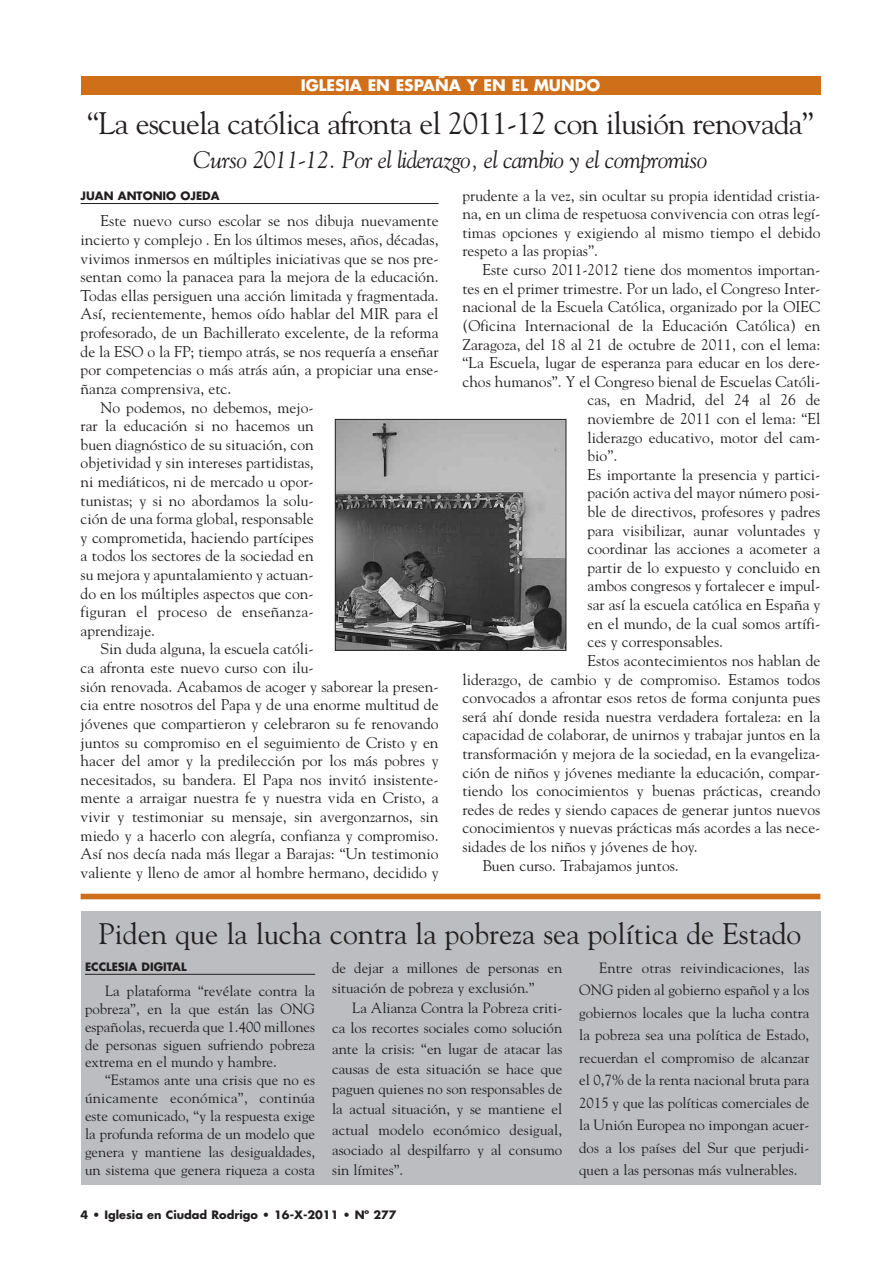
<style>
.page{position:relative;width:893px;height:1263px;background:#fff}
.page>*{position:absolute;margin:0;border:0;box-sizing:border-box;transform-origin:0 0}
.t1{font:31.05px "Goudy";letter-spacing:-.025em;color:#231f20}
.t2{font:29.55px "Goudy";color:#231f20}
.t3{font:italic 24px "Goudy";letter-spacing:-.025em;color:#231f20}
.t4{font:15.45px/18.6px "Goudy";color:#231f20;text-align:justify}
.t5{font:15.45px "Goudy";letter-spacing:.02em;color:#231f20}
.t6{font:700 15.45px "Futura";color:#fff}
.t7{font:14.85px/18px "Goudy";color:#231f20;text-align:justify}
.t8{font:700 11.25px "Futura";color:#231f20}
</style>
<div class="page">
<div style="left:81px;top:911px;width:739px;height:273px;background:#bbbdc0"></div>
<hr style="left:85px;top:974px;width:230px;height:1px;background:#231f20">
<div style="left:81px;top:76px;width:739px;height:19px;background:#d06f19"></div>
<hr style="left:81px;top:203px;width:357px;height:1px;background:#231f20">
<div style="left:81px;top:894px;width:739px;height:5px;background:#d06f19"></div>
<img style="left:337px;top:421px;width:227px;height:228px">
<div style="left:335px;top:419px;width:231px;height:232px;border:1px solid #231f20"></div>
<p class="t6" style="left:301px;top:78px;width:301px">IGLESIA EN ESPAÑA Y EN EL MUNDO</p>
<h1 class="t1" style="left:87px;top:111px;width:728px">“La escuela católica afronta el 2011-12 con ilusión renovada”</h1>
<h3 class="t3" style="left:193px;top:150px;width:515px">Curso 2011-12. Por el liderazgo, el cambio y el compromiso</h3>
<p class="t8" style="left:81px;top:191px;width:140px">JUAN ANTONIO OJEDA</p>
<p class="t4" style="left:101px;top:213px;width:339px">Este nuevo curso escolar se nos dibuja nuevamente</p>
<p class="t4" style="left:81px;top:232px;width:359px">incierto y complejo . En los últimos meses, años, décadas,</p>
<p class="t4" style="left:81px;top:250px;width:359px">vivimos inmersos en múltiples iniciativas que se nos pre-</p>
<p class="t4" style="left:81px;top:269px;width:359px">sentan como la panacea para la mejora de la educación.</p>
<p class="t4" style="left:81px;top:287px;width:359px">Todas ellas persiguen una acción limitada y fragmentada.</p>
<p class="t4" style="left:81px;top:306px;width:359px">Así, recientemente, hemos oído hablar del MIR para el</p>
<p class="t4" style="left:81px;top:325px;width:359px">profesorado, de un Bachillerato excelente, de la reforma</p>
<p class="t4" style="left:81px;top:343px;width:359px">de la ESO o la FP; tiempo atrás, se nos requería a enseñar</p>
<p class="t4" style="left:81px;top:362px;width:359px">por competencias o más atrás aún, a propiciar una ense-</p>
<p class="t4" style="left:81px;top:380px;width:152px">ñanza comprensiva, etc.</p>
<p class="t4" style="left:101px;top:399px;width:215px">No podemos, no debemos, mejo-</p>
<p class="t4" style="left:81px;top:418px;width:235px">rar la educación si no hacemos un</p>
<p class="t4" style="left:81px;top:436px;width:235px">buen diagnóstico de su situación, con</p>
<p class="t4" style="left:81px;top:455px;width:235px">objetividad y sin intereses partidistas,</p>
<p class="t4" style="left:81px;top:474px;width:235px">ni mediáticos, ni de mercado u opor-</p>
<p class="t4" style="left:81px;top:492px;width:235px">tunistas; y si no abordamos la solu-</p>
<p class="t4" style="left:81px;top:511px;width:235px">ción de una forma global, responsable</p>
<p class="t4" style="left:81px;top:529px;width:235px">y comprometida, haciendo partícipes</p>
<p class="t4" style="left:81px;top:548px;width:235px">a todos los sectores de la sociedad en</p>
<p class="t4" style="left:81px;top:567px;width:235px">su mejora y apuntalamiento y actuan-</p>
<p class="t4" style="left:81px;top:585px;width:235px">do en los múltiples aspectos que con-</p>
<p class="t5" style="left:81px;top:606px;width:235px">figuran el proceso de enseñanza-</p>
<p class="t4" style="left:81px;top:622px;width:76px">aprendizaje.</p>
<p class="t4" style="left:101px;top:641px;width:215px">Sin duda alguna, la escuela católi-</p>
<p class="t4" style="left:81px;top:660px;width:235px">ca afronta este nuevo curso con ilu-</p>
<p class="t4" style="left:81px;top:678px;width:359px">sión renovada. Acabamos de acoger y saborear la presen-</p>
<p class="t4" style="left:81px;top:697px;width:359px">cia entre nosotros del Papa y de una enorme multitud de</p>
<p class="t4" style="left:81px;top:715px;width:359px">jóvenes que compartieron y celebraron su fe renovando</p>
<p class="t4" style="left:81px;top:734px;width:359px">juntos su compromiso en el seguimiento de Cristo y en</p>
<p class="t4" style="left:81px;top:753px;width:359px">hacer del amor y la predilección por los más pobres y</p>
<p class="t4" style="left:81px;top:771px;width:359px">necesitados, su bandera. El Papa nos invitó insistente-</p>
<p class="t4" style="left:81px;top:790px;width:359px">mente a arraigar nuestra fe y nuestra vida en Cristo, a</p>
<p class="t4" style="left:81px;top:809px;width:359px">vivir y testimoniar su mensaje, sin avergonzarnos, sin</p>
<p class="t4" style="left:81px;top:827px;width:359px">miedo y a hacerlo con alegría, confianza y compromiso.</p>
<p class="t4" style="left:81px;top:846px;width:359px">Así nos decía nada más llegar a Barajas: “Un testimonio</p>
<p class="t4" style="left:81px;top:864px;width:359px">valiente y lleno de amor al hombre hermano, decidido y</p>
<p class="t4" style="left:462px;top:187px;width:359px">prudente a la vez, sin ocultar su propia identidad cristia&shy;na, en un clima de respetuosa convivencia con otras legí&shy;timas opciones y exigiendo al mismo tiempo el debido respeto a las propias”.</p>
<p class="t4" style="left:482px;top:262px;width:339px">Este curso 2011-2012 tiene dos momentos importan-</p>
<p class="t4" style="left:462px;top:280px;width:359px">tes en el primer trimestre. Por un lado, el Congreso Inter-</p>
<p class="t4" style="left:462px;top:299px;width:359px">nacional de la Escuela Católica, organizado por la OIEC</p>
<p class="t4" style="left:462px;top:317px;width:359px">(Oficina Internacional de la Educación Católica) en</p>
<p class="t4" style="left:462px;top:336px;width:359px">Zaragoza, del 18 al 21 de octubre de 2011, con el lema:</p>
<p class="t4" style="left:462px;top:355px;width:359px">“La Escuela, lugar de esperanza para educar en los dere-</p>
<p class="t4" style="left:462px;top:373px;width:359px">chos humanos”. Y el Congreso bienal de Escuelas Católi-</p>
<p class="t4" style="left:587px;top:392px;width:234px">cas, en Madrid, del 24 al 26 de</p>
<p class="t4" style="left:587px;top:411px;width:234px">noviembre de 2011 con el lema: “El</p>
<p class="t4" style="left:587px;top:429px;width:234px">liderazgo educativo, motor del cam-</p>
<p class="t4" style="left:587px;top:448px;width:31px">bio”.</p>
<p class="t4" style="left:587px;top:466px;width:234px">Es importante la presencia y partici-</p>
<p class="t4" style="left:587px;top:485px;width:234px">pación activa del mayor número posi-</p>
<p class="t4" style="left:587px;top:504px;width:234px">ble de directivos, profesores y padres</p>
<p class="t4" style="left:587px;top:522px;width:234px">para visibilizar, aunar voluntades y</p>
<p class="t4" style="left:587px;top:541px;width:234px">coordinar las acciones a acometer a</p>
<p class="t4" style="left:587px;top:559px;width:234px">partir de lo expuesto y concluido en</p>
<p class="t4" style="left:587px;top:578px;width:234px">ambos congresos y fortalecer e impul-</p>
<p class="t4" style="left:587px;top:597px;width:234px">sar así la escuela católica en España y</p>
<p class="t4" style="left:587px;top:615px;width:234px">en el mundo, de la cual somos artífi-</p>
<p class="t4" style="left:587px;top:634px;width:137px">ces y corresponsables.</p>
<p class="t4" style="left:587px;top:652px;width:234px">Estos acontecimientos nos hablan de</p>
<p class="t4" style="left:462px;top:671px;width:359px">liderazgo, de cambio y de compromiso. Estamos todos</p>
<p class="t4" style="left:462px;top:690px;width:359px">convocados a afrontar esos retos de forma conjunta pues</p>
<p class="t4" style="left:462px;top:708px;width:359px">será ahí donde resida nuestra verdadera fortaleza: en la</p>
<p class="t4" style="left:462px;top:727px;width:359px">capacidad de colaborar, de unirnos y trabajar juntos en la</p>
<p class="t4" style="left:462px;top:746px;width:359px">transformación y mejora de la sociedad, en la evangeliza-</p>
<p class="t4" style="left:462px;top:764px;width:359px">ción de niños y jóvenes mediante la educación, compar-</p>
<p class="t4" style="left:462px;top:783px;width:359px">tiendo los conocimientos y buenas prácticas, creando</p>
<p class="t4" style="left:462px;top:801px;width:359px">redes de redes y siendo capaces de generar juntos nuevos</p>
<p class="t4" style="left:462px;top:820px;width:359px">conocimientos y nuevas prácticas más acordes a las nece-</p>
<p class="t4" style="left:462px;top:839px;width:236px">sidades de los niños y jóvenes de hoy.</p>
<p class="t4" style="left:482px;top:857px;width:198px">Buen curso. Trabajamos juntos.</p>
<h2 class="t2" style="left:98px;top:922px;width:704px">Piden que la lucha contra la pobreza sea política de Estado</h2>
<p class="t8" style="left:85px;top:962px;width:103px">ECCLESIA DIGITAL</p>
<p class="t7" style="left:85px;top:983px;width:232px;text-indent:20px">La plataforma “revélate contra la pobreza”, en la que están las ONG españolas, recuerda que 1.400 millones de personas siguen sufriendo pobreza extrema en el mundo y hambre.</p>
<p class="t7" style="left:85px;top:1072px;width:232px;text-indent:20px">“Estamos ante una crisis que no es únicamente económica”, continúa este comunicado, “y la respuesta exige la profunda reforma de un modelo que genera y mantiene las desigualdades, un sistema que genera riqueza a costa</p>
<p class="t7" style="left:332px;top:959px;width:232px;line-height:20.2px">de dejar a millones de personas en situación de pobreza y exclusión.”</p>
<p class="t7" style="left:332px;top:999px;width:232px;line-height:20.2px;text-indent:20px">La Alianza Contra la Pobreza criti&shy;ca los recortes sociales como solución ante la crisis: “en lugar de atacar las causas de esta situación se hace que paguen quienes no son responsables de la actual situación, y se mantiene el actual modelo económico desigual, asociado al despilfarro y al consumo sin límites”.</p>
<p class="t8" style="left:81px;top:1209px;width:317px">4 • Iglesia en Ciudad Rodrigo • 16-X-2011 • Nº 277</p>
<p class="t7" style="left:579px;top:957px;width:232px;line-height:22.5px;text-indent:20px">Entre otras reivindicaciones, las ONG piden al gobierno español y a los gobiernos locales que la lucha contra la pobreza sea una política de Estado, recuerdan el compromiso de alcanzar el 0,7% de la renta nacional bruta para 2015 y que las políticas comerciales de la Unión Europea no impongan acuer&shy;dos a los países del Sur que perjudi&shy;quen a las personas más vulnerables.</p>
</div>
